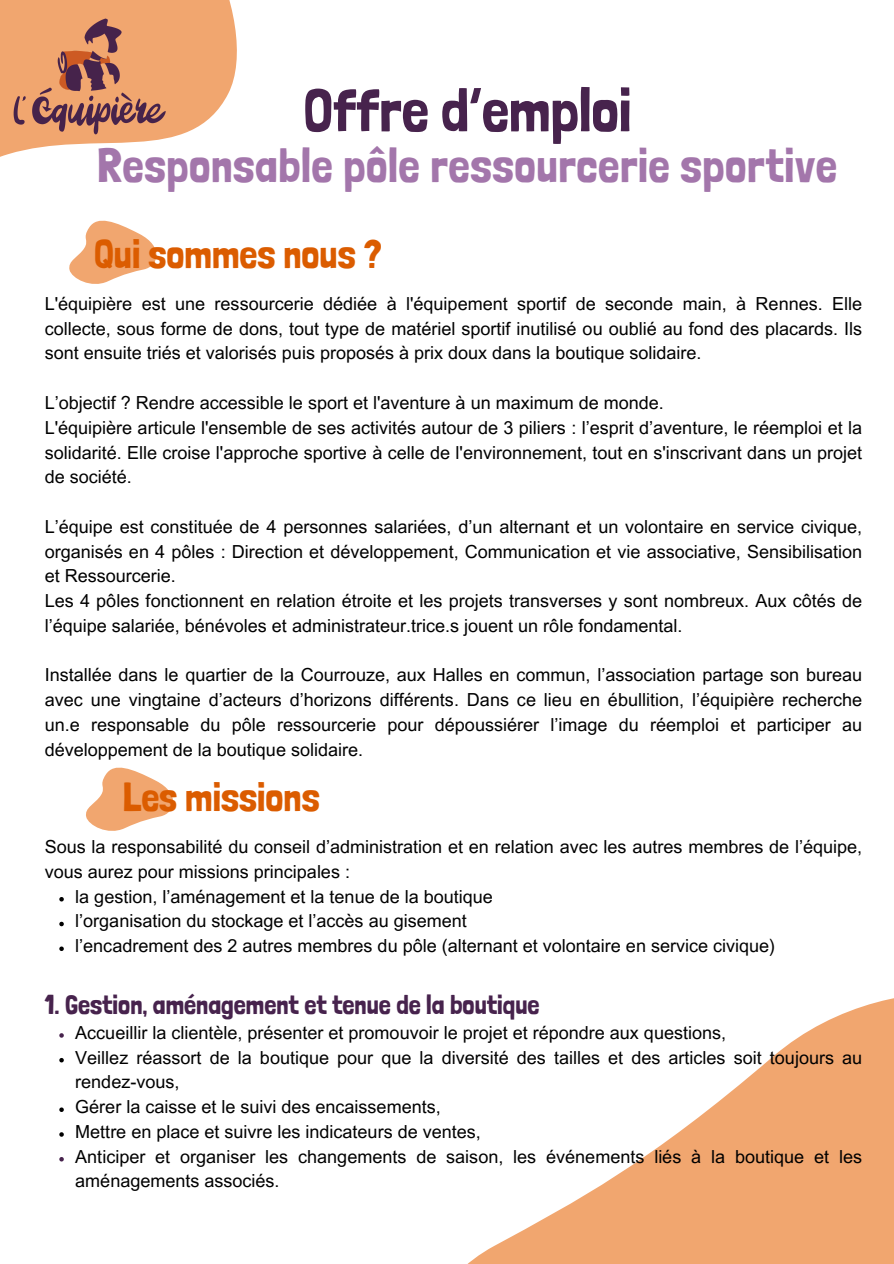
<style>
.page{position:relative;width:894px;height:1264px;background:#fff}
.page>*{position:absolute;margin:0;border:0;box-sizing:border-box;transform-origin:0 0}
.t1{font:60.9px "Londrina Solid";color:#47234d}
.t2{font:47.7px "Londrina Solid";letter-spacing:.01em;color:#a376ab}
.t3{font:40.2px "Londrina Solid";color:#db5c00}
.t4{font:27px "Londrina Solid";color:#47234d}
.t5{font:18px/24.8px "Arial MT Pro";color:#000;text-align:justify}
</style>
<div class="page">
<svg style="left:469px;top:998px;width:424px;height:265px;fill:#f1a66f"></svg>
<svg style="left:86px;top:767px;width:88px;height:64px"></svg>
<svg style="left:69px;top:220px;width:88px;height:64px"></svg>
<img style="left:0;top:0;width:236px;height:157px">
<svg style="left:59px;top:897px;width:5px;height:4px"></svg>
<svg style="left:59px;top:921px;width:5px;height:5px"></svg>
<svg style="left:59px;top:946px;width:5px;height:5px"></svg>
<svg style="left:59px;top:1033px;width:5px;height:4px"></svg>
<svg style="left:59px;top:1058px;width:5px;height:4px"></svg>
<svg style="left:59px;top:1107px;width:5px;height:4px"></svg>
<svg style="left:59px;top:1132px;width:5px;height:4px"></svg>
<svg style="left:59px;top:1157px;width:5px;height:4px"></svg>
<p class="t1" style="left:303px;top:74px;width:329px">Offre d’emploi</p>
<p class="t2" style="left:97px;top:137px;width:741px">Responsable pôle ressourcerie sportive</p>
<p class="t3" style="left:94px;top:229px;width:289px">Qui sommes nous ?</p>
<p class="t5" style="left:45px;top:293px;width:818px">L'équipière est une ressourcerie dédiée à l'équipement sportif de seconde main, à Rennes. Elle collecte, sous forme de dons, tout type de matériel sportif inutilisé ou oublié au fond des placards. Ils sont ensuite triés et valorisés puis proposés à prix doux dans la boutique solidaire.</p>
<p class="t5" style="left:45px;top:392px;width:620px">L’objectif ? Rendre accessible le sport et l'aventure à un maximum de monde.</p>
<p class="t5" style="left:45px;top:417px;width:818px">L'équipière articule l'ensemble de ses activités autour de 3 piliers : l’esprit d’aventure, le réemploi et la solidarité. Elle croise l'approche sportive à celle de l'environnement, tout en s'inscrivant dans un projet de société.</p>
<h1 class="t5" style="left:45px;top:516px;width:818px">L’équipe est constituée de 4 personnes salariées, d’un alternant et un volontaire en service civique, organisés en 4 pôles : Direction et développement, Communication et vie associative, Sensibilisation et Ressourcerie.</h1>
<h2 class="t5" style="left:45px;top:590px;width:818px">Les 4 pôles fonctionnent en relation étroite et les projets transverses y sont nombreux. Aux côtés de l’équipe salariée, bénévoles et administrateur.trice.s jouent un rôle fondamental.</h2>
<p class="t5" style="left:45px;top:665px;width:818px">Installée dans le quartier de la Courrouze, aux Halles en commun, l’association partage son bureau avec une vingtaine d’acteurs d’horizons différents. Dans ce lieu en ébullition, l’équipière recherche un.e responsable du pôle ressourcerie pour dépoussiérer l’image du réemploi et participer au développement de la boutique solidaire.</p>
<p class="t3" style="left:123px;top:772px;width:198px">Les missions</p>
<p class="t5" style="left:45px;top:836px;width:818px">Sous la responsabilité du conseil d’administration et en relation avec les autres membres de l’équipe, vous aurez pour missions principales :</p>
<p class="t5" style="left:75px;top:886px;width:419px">la gestion, l’aménagement et la tenue de la boutique</p>
<p class="t5" style="left:75px;top:910px;width:393px">l’organisation du stockage et l’accès au gisement</p>
<h2 class="t5" style="left:75px;top:935px;width:701px">l’encadrement des 2 autres membres du pôle (alternant et volontaire en service civique)</h2>
<p class="t4" style="left:45px;top:988px;width:496px">1. Gestion, aménagement et tenue de la boutique</p>
<p class="t5" style="left:75px;top:1022px;width:652px">Accueillir la clientèle, présenter et promouvoir le projet et répondre aux questions,</p>
<p class="t5" style="left:75px;top:1047px;width:788px">Veillez réassort de la boutique pour que la diversité des tailles et des articles soit toujours au rendez-vous,</p>
<p class="t5" style="left:75px;top:1096px;width:367px">Gérer la caisse et le suivi des encaissements,</p>
<h3 class="t5" style="left:75px;top:1121px;width:407px">Mettre en place et suivre les indicateurs de ventes,</h3>
<p class="t5" style="left:75px;top:1146px;width:788px">Anticiper et organiser les changements de saison, les événements liés à la boutique et les aménagements associés.</p>
</div>
